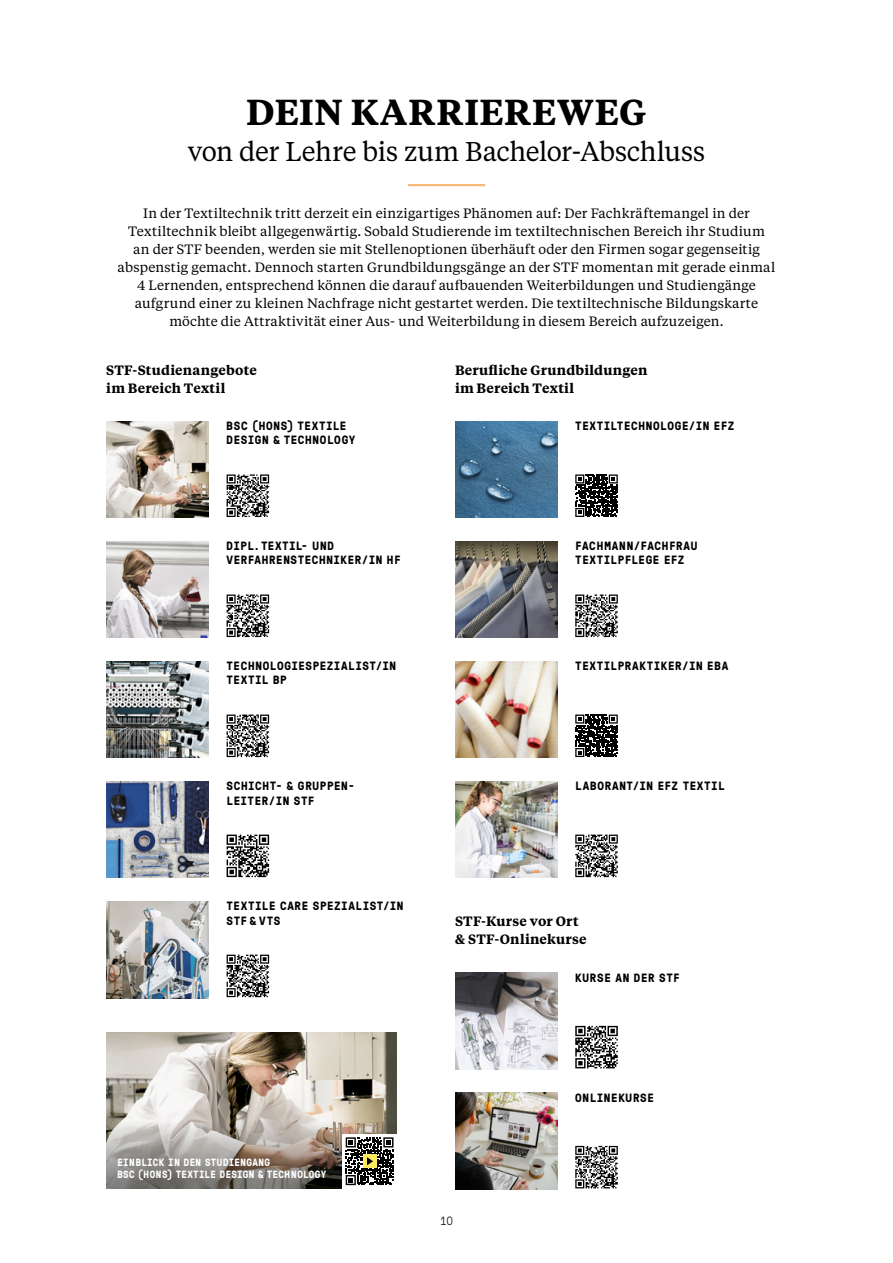
<style>
.page{position:relative;width:893px;height:1263px;background:#fff}
.page>*{position:absolute;margin:0;border:0;box-sizing:border-box;transform-origin:0 0}
.t1{font:600 36px "Tiempos Text";letter-spacing:.015em;color:#000}
.t2{font:27px "Tiempos Text";letter-spacing:-.01em;color:#000}
.t3{font:13.5px/18px "Tiempos Text";letter-spacing:.01em;color:#000;text-align:center}
.t4{font:600 13.5px/18px "Tiempos Text";letter-spacing:.015em;color:#000}
.t5{font:700 12px/14.2px "GT Pressura Mono";letter-spacing:.045em;color:#000}
.t6{font:300 12px "GT Pressura Mono";color:#000}
.t7{font:700 10.5px/12px "GT Pressura Mono";letter-spacing:.035em;color:#fff;scale:.96 1}
</style>
<div class="page">
<hr style="left:408px;top:184px;width:77px;height:2px;background:#f4b978">
<img style="left:106px;top:1033px;width:291px;height:74px">
<svg style="left:106px;top:1107px;width:291px;height:81px;background:#a09991"></svg>
<div style="left:342px;top:1134px;width:55px;height:54px;background:#fff"></div>
<svg style="left:346px;top:1137px;width:48px;height:48px"></svg>
<img style="left:106px;top:541px;width:103px;height:97px">
<svg style="left:227px;top:594px;width:42px;height:43px"></svg>
<svg style="left:227px;top:955px;width:42px;height:42px"></svg>
<img style="left:106px;top:901px;width:103px;height:97px">
<svg style="left:575px;top:474px;width:43px;height:43px"></svg>
<img style="left:455px;top:421px;width:103px;height:97px">
<svg style="left:575px;top:594px;width:43px;height:43px"></svg>
<img style="left:455px;top:541px;width:103px;height:97px">
<svg style="left:575px;top:1146px;width:43px;height:42px"></svg>
<img style="left:455px;top:1092px;width:103px;height:97px">
<svg style="left:575px;top:1026px;width:43px;height:42px"></svg>
<img style="left:455px;top:972px;width:103px;height:97px">
<svg style="left:575px;top:714px;width:43px;height:43px"></svg>
<img style="left:455px;top:661px;width:103px;height:97px">
<svg style="left:227px;top:474px;width:42px;height:43px"></svg>
<img style="left:106px;top:421px;width:103px;height:97px">
<svg style="left:227px;top:834px;width:42px;height:43px"></svg>
<img style="left:106px;top:781px;width:103px;height:97px">
<svg style="left:227px;top:714px;width:42px;height:43px"></svg>
<img style="left:106px;top:661px;width:103px;height:97px">
<img style="left:455px;top:781px;width:103px;height:97px">
<svg style="left:575px;top:834px;width:43px;height:43px"></svg>
<h1 class="t1" style="left:246px;top:87px;width:402px">DEIN KARRIEREWEG</h1>
<h2 class="t2" style="left:188px;top:133px;width:519px">von der Lehre bis zum Bachelor-Abschluss</h2>
<p class="t3" style="left:118px;top:203px;width:659px">In der Textiltechnik tritt derzeit ein einzigartiges Phänomen auf: Der Fachkräftemangel in der Textiltechnik bleibt allgegenwärtig. Sobald Studierende im textiltechnischen Bereich ihr Studium<br>an der STF beenden, werden sie mit Stellenoptionen überhäuft oder den Firmen sogar gegenseitig abspenstig gemacht. Dennoch starten Grundbildungsgänge an der STF momentan mit gerade einmal 4 Lernenden, entsprechend können die darauf aufbauenden Weiterbildungen und Studiengänge aufgrund einer zu kleinen Nachfrage nicht gestartet werden. Die textiltechnische Bildungskarte möchte die Attraktivität einer Aus- und Weiterbildung in diesem Bereich aufzuzeigen.</p>
<p class="t4" style="left:106px;top:361px;width:152px">STF-Studienangebote im Bereich Textil</p>
<p class="t4" style="left:455px;top:361px;width:194px">Berufliche Grundbildungen im Bereich Textil</p>
<p class="t5" style="left:227px;top:418px;width:130px">BSC (HONS) TEXTILE<br>DESIGN &amp; TECHNOLOGY</p>
<p class="t5" style="left:575px;top:418px;width:161px">TEXTILTECHNOLOGE/IN EFZ</p>
<p class="t5" style="left:227px;top:538px;width:176px">DIPL.TEXTIL- UND<br>VERFAHRENSTECHNIKER/IN HF</p>
<p class="t5" style="left:575px;top:538px;width:123px">FACHMANN/FACHFRAU<br>TEXTILPFLEGE EFZ</p>
<p class="t5" style="left:227px;top:658px;width:171px">TECHNOLOGIESPEZIALIST/IN<br>TEXTIL BP</p>
<p class="t5" style="left:575px;top:658px;width:154px">TEXTILPRAKTIKER/IN EBA</p>
<p class="t5" style="left:227px;top:778px;width:130px">SCHICHT- &amp; GRUPPEN-<br>LEITER/IN STF</p>
<p class="t5" style="left:575px;top:778px;width:151px">LABORANT/IN EFZ TEXTIL</p>
<p class="t5" style="left:227px;top:898px;width:178px">TEXTILE CARE SPEZIALIST/IN<br>STF &amp; VTS</p>
<p class="t4" style="left:455px;top:912px;width:133px">STF-Kurse vor Ort &amp; STF-Onlinekurse</p>
<p class="t5" style="left:575px;top:970px;width:106px">KURSE AN DER STF</p>
<p class="t7" style="left:117px;top:1156px;width:219px">EINBLICK IN DEN STUDIENGANG<br>BSC (HONS) TEXTILE DESIGN &amp; TECHNOLOGY</p>
<p class="t6" style="left:440px;top:1212px;width:14px">10</p>
<p class="t5" style="left:575px;top:1090px;width:80px">ONLINEKURSE</p>
</div>
